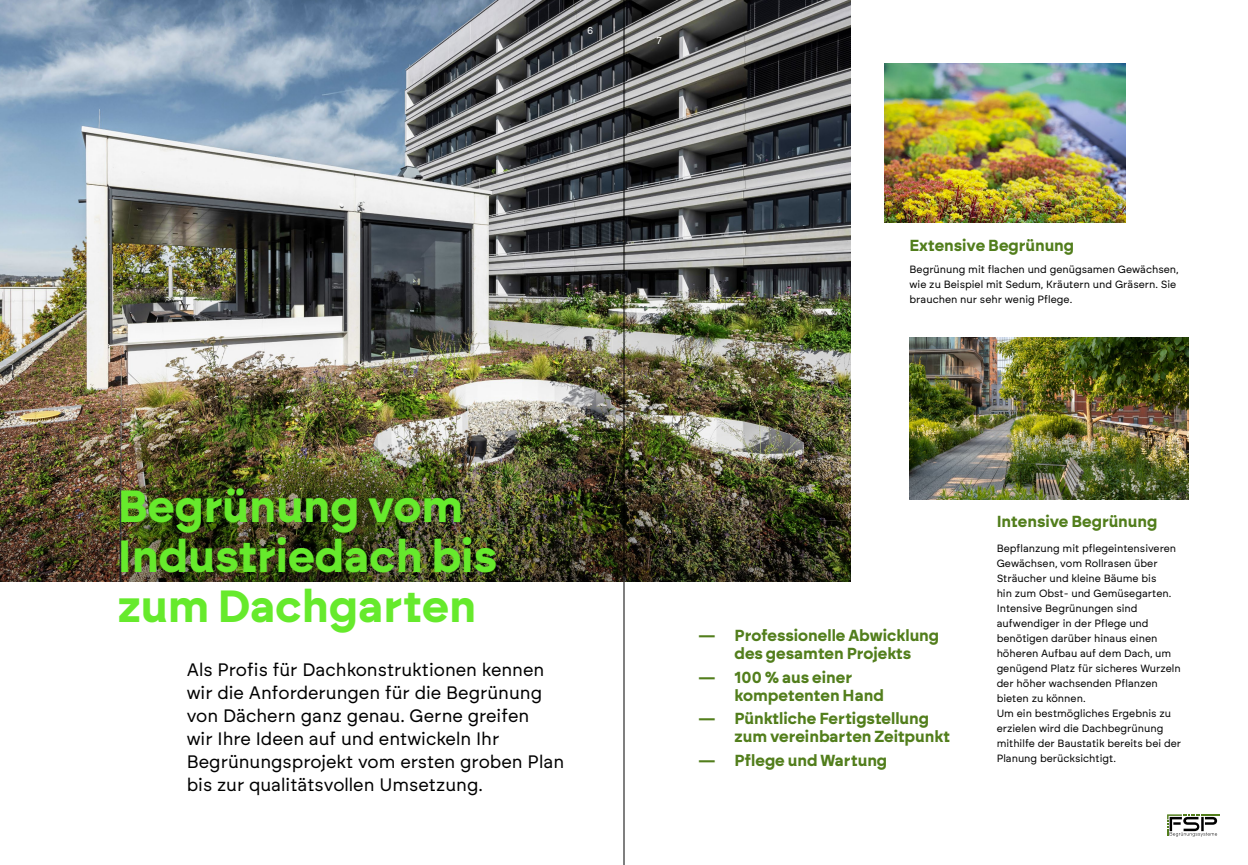
<style>
.page{position:relative;width:1248px;height:865px;background:#fff}
.page>*{position:absolute;margin:0;border:0;box-sizing:border-box;transform-origin:0 0}
.t1{font:700 45px/50px "Brockmann";color:#66ea2c}
.t2{font:18px/23px "Brockmann";color:#000}
.t3{font:700 16px/18px "Brockmann";color:#527e1c}
.t4{font:10.5px/15px "Brockmann";color:#000}
.t5{font:10px "Brockmann";color:#fff}
</style>
<div class="page">
<img style="left:0;top:0;width:850px;height:582px">
<img style="left:884px;top:64px;width:241px;height:159px">
<img style="left:909px;top:337px;width:279px;height:162px">
<svg style="left:1167px;top:814px;width:52px;height:22px"></svg>
<hr style="left:623px;top:0;width:1px;height:865px;background:#000">
<p class="t5" style="left:587px;top:24px;width:8px">6</p>
<p class="t5" style="left:656px;top:35px;width:7px">7</p>
<h1 class="t1" style="left:118px;top:481px;width:381px">Begrünung vom<br>Industriedach bis zum Dachgarten</h1>
<p class="t2" style="left:187px;top:658px;width:379px">Als Profis für Dachkonstruktionen kennen wir die Anforderungen für die Begrünung von Dächern ganz genau. Gerne greifen<br>wir Ihre Ideen auf und entwickeln Ihr Begrünungsprojekt vom ersten groben Plan bis zur qualitätsvollen Umsetzung.</p>
<h3 class="t3" style="left:909px;top:236px;width:166px">Extensive Begrünung</h3>
<p class="t4" style="left:909px;top:261px;width:271px">Begrünung mit flachen und genügsamen Gewächsen, wie zu Beispiel mit Sedum, Kräutern und Gräsern. Sie brauchen nur sehr wenig Pflege.</p>
<h3 class="t3" style="left:698px;top:626px;width:242px;text-align:center">— Professionelle Abwicklung des gesamten Projekts</h3>
<h3 class="t3" style="left:734px;top:667px;width:151px;text-indent:-36px">— 100 % aus einer kompetenten Hand</h3>
<h3 class="t3" style="left:734px;top:709px;width:217px;text-indent:-36px">— Pünktliche Fertigstellung zum vereinbarten Zeitpunkt</h3>
<h3 class="t3" style="left:698px;top:751px;width:190px">— Pflege und Wartung</h3>
<h3 class="t3" style="left:996px;top:512px;width:162px">Intensive Begrünung</h3>
<p class="t4" style="left:996px;top:541px;width:186px">Bepflanzung mit pflegeintensiveren<br>Gewächsen, vom Rollrasen über<br>Sträucher und kleine Bäume bis<br>hin zum Obst- und Gemüsegarten.<br>Intensive Begrünungen sind aufwendiger in der Pflege und benötigen darüber hinaus einen höheren Aufbau auf dem Dach, um genügend Platz für sicheres Wurzeln der höher wachsenden Pflanzen bieten zu können.<br>Um ein bestmögliches Ergebnis zu erzielen wird die Dachbegrünung mithilfe der Baustatik bereits bei der<br>Planung berücksichtigt.</p>
</div>
